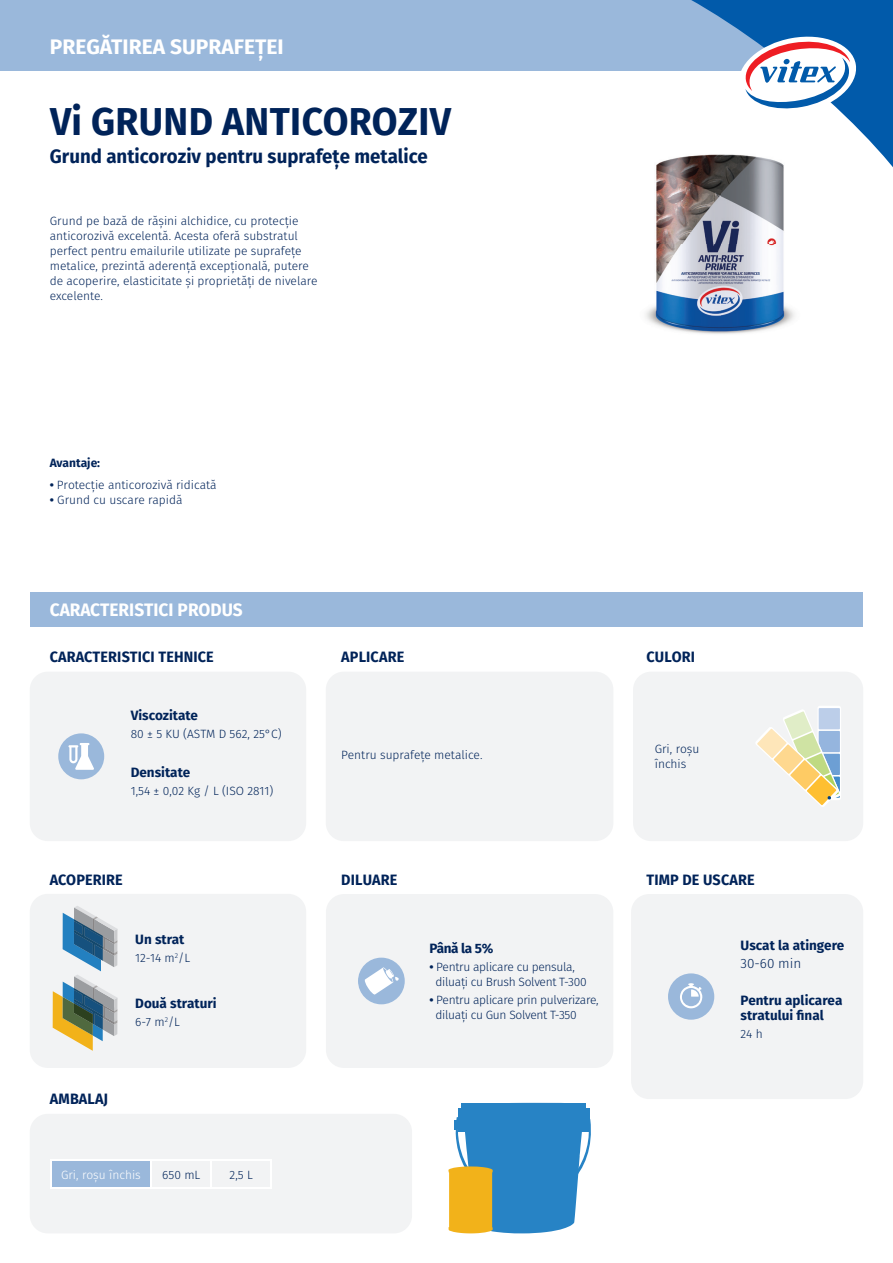
<style>
.page{position:relative;width:893px;height:1263px;background:#fff}
.page>*{position:absolute;margin:0;border:0;box-sizing:border-box;transform-origin:0 0}
.t1{font:700 38.85px "Fira Sans";letter-spacing:.01em;color:#002359;scale:.96 1}
.t2{font:700 21px "Fira Sans";color:#fff}
.t3{font:700 19.5px "Fira Sans";color:#002359;scale:.96 1}
.t4{font:700 18px "Fira Sans";color:#fff;scale:.96 1}
.t5{font:700 15px "Fira Sans";letter-spacing:.01em;color:#002359;scale:.96 1}
.t6{font:700 13.5px/15px "Fira Sans";color:#002359}
.t7{font:300 13.5px "Fira Sans";color:#002359}
.t8{font:300 12px/15px "Fira Sans";color:#002359}
.t9{font:300 12px/15px "Fira Sans";letter-spacing:-.025em;color:#002359}
.t10{font:300 12px "Fira Sans";color:#fff}
.t11{font:700 12px "Fira Sans";color:#002359}
.s1{font-weight:700}
</style>
<div class="page">
<div style="left:30px;top:1114px;width:382px;height:119px;background:#f2f3f4;border-radius:18px"></div>
<div style="left:0;top:0;width:795px;height:70px;background:#9ab8db"></div>
<div style="left:30px;top:593px;width:833px;height:34px;background:#9ab8db"></div>
<div style="left:30px;top:894px;width:276px;height:174px;background:#f2f3f4;border-radius:18px"></div>
<div style="left:30px;top:672px;width:276px;height:169px;background:#f2f3f4;border-radius:18px"></div>
<div style="left:633px;top:672px;width:230px;height:169px;background:#f2f3f4;border-radius:18px"></div>
<div style="left:631px;top:894px;width:232px;height:205px;background:#f2f3f4;border-radius:18px"></div>
<svg style="left:668px;top:973px;width:46px;height:47px"></svg>
<svg style="left:448px;top:1103px;width:143px;height:130px;background:#6099b2"></svg>
<svg style="left:634px;top:0;width:259px;height:167px"></svg>
<svg style="left:736px;top:32px;width:123px;height:86px"></svg>
<div style="left:58px;top:733px;width:46px;height:46px;background:#9ab8db;border-radius:50%"></div>
<svg style="left:68px;top:743px;width:26px;height:27px"></svg>
<div style="left:817px;top:706px;width:24px;height:94px;background:#fff;border-radius:2px"></div>
<div style="left:819px;top:708px;width:21px;height:21px;background:#bccee9"></div>
<svg style="left:756px;top:709px;width:84px;height:98px"></svg>
<div style="left:326px;top:894px;width:287px;height:174px;background:#f2f3f4;border-radius:18px"></div>
<div style="left:326px;top:672px;width:287px;height:169px;background:#f2f3f4;border-radius:18px"></div>
<img style="left:634px;top:149px;width:180px;height:185px">
<svg style="left:53px;top:906px;width:64px;height:145px"></svg>
<div style="left:51px;top:1160px;width:100px;height:28px;background:#9ab8db"></div>
<hr style="left:50px;top:1159px;width:101px;height:2px;background:#fff">
<svg style="left:50px;top:1161px;width:1px;height:26px"></svg>
<hr style="left:151px;top:1159px;width:60px;height:2px;background:#fff">
<hr style="left:211px;top:1159px;width:61px;height:2px;background:#fff">
<svg style="left:151px;top:1161px;width:61px;height:26px"></svg>
<hr style="left:270px;top:1161px;width:2px;height:26px;background:#fff">
<hr style="left:151px;top:1187px;width:60px;height:2px;background:#fff">
<hr style="left:211px;top:1187px;width:61px;height:2px;background:#fff">
<hr style="left:50px;top:1187px;width:101px;height:2px;background:#fff">
<svg style="left:358px;top:957px;width:47px;height:47px"></svg>
<h2 class="t2" style="left:50px;top:32px;width:235px">PREGĂTIREA SUPRAFEȚEI</h2>
<h1 class="t1" style="left:50px;top:94px;width:419px">Vi GRUND ANTICOROZIV</h1>
<h3 class="t3" style="left:50px;top:143px;width:395px">Grund anticoroziv pentru suprafețe metalice</h3>
<p class="t8" style="left:50px;top:214px;width:269px">Grund pe bază de rășini alchidice, cu protecție anticorozivă excelentă. Acesta oferă substratul perfect pentru emailurile utilizate pe suprafețe metalice, prezintă aderență excepțională, putere de acoperire, elasticitate și proprietăți de nivelare excelente.</p>
<p class="t11" style="left:50px;top:454px;width:52px">Avantaje:</p>
<p class="t8" style="left:50px;top:478px;width:168px"><span class="s1">•</span> Protecție anticorozivă ridicată</p>
<p class="t8" style="left:50px;top:493px;width:134px"><span class="s1">•</span> Grund cu uscare rapidă</p>
<h3 class="t4" style="left:50px;top:597px;width:203px">CARACTERISTICI PRODUS</h3>
<p class="t5" style="left:50px;top:646px;width:172px">CARACTERISTICI TEHNICE</p>
<p class="t6" style="left:131px;top:708px;width:69px">Viscozitate</p>
<p class="t8" style="left:131px;top:727px;width:152px">80 ± 5 KU (ASTM D 562, 25°C)</p>
<p class="t6" style="left:131px;top:766px;width:61px">Densitate</p>
<p class="t8" style="left:131px;top:784px;width:144px">1,54 ± 0,02 Kg / L (ISO 2811)</p>
<p class="t5" style="left:341px;top:646px;width:67px">APLICARE</p>
<p class="t5" style="left:646px;top:646px;width:52px">CULORI</p>
<p class="t8" style="left:341px;top:748px;width:143px">Pentru suprafețe metalice.</p>
<p class="t8" style="left:655px;top:742px;width:46px">Gri, roșu închis</p>
<p class="t5" style="left:50px;top:869px;width:77px">ACOPERIRE</p>
<p class="t5" style="left:341px;top:869px;width:60px">DILUARE</p>
<p class="t5" style="left:646px;top:869px;width:114px">TIMP DE USCARE</p>
<p class="t6" style="left:135px;top:933px;width:51px">Un strat</p>
<p class="t8" style="left:135px;top:951px;width:56px">12-14 m<sup>2</sup>/L</p>
<p class="t5" style="left:50px;top:1088px;width:62px">AMBALAJ</p>
<p class="t6" style="left:135px;top:997px;width:83px">Două straturi</p>
<p class="t8" style="left:135px;top:1015px;width:46px">6-7 m<sup>2</sup>/L</p>
<p class="t10" style="left:61px;top:1166px;width:81px">Gri, roșu închis</p>
<p class="t8" style="left:162px;top:1168px;width:40px">650 mL</p>
<p class="t8" style="left:230px;top:1168px;width:25px">2,5 L</p>
<p class="t6" style="left:429px;top:942px;width:65px">Până la 5%</p>
<p class="t9" style="left:435px;top:960px;width:153px;text-indent:-6px"><span class="s1">•</span> Pentru aplicare cu pensula, diluați cu Brush Solvent T-300</p>
<p class="t9" style="left:435px;top:993px;width:165px;text-indent:-6px"><span class="s1">•</span> Pentru aplicare prin pulverizare, diluați cu Gun Solvent T-350</p>
<p class="t6" style="left:740px;top:939px;width:105px">Uscat la atingere</p>
<p class="t7" style="left:740px;top:954px;width:62px">30-60 min</p>
<p class="t6" style="left:740px;top:994px;width:103px">Pentru aplicarea stratului final</p>
<p class="t8" style="left:740px;top:1027px;width:24px">24 h</p>
</div>
